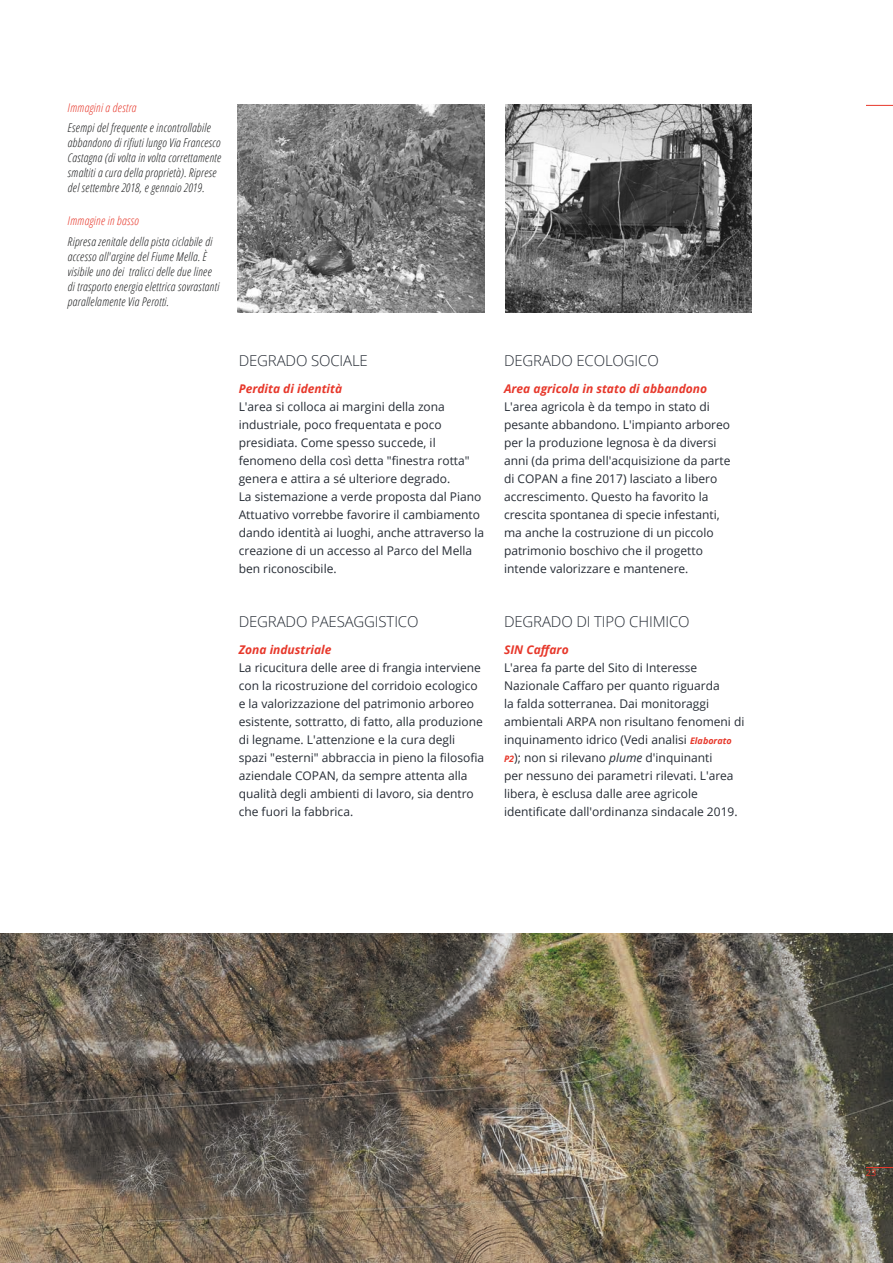
<style>
.page{position:relative;width:893px;height:1263px;background:#fff}
.page>*{position:absolute;margin:0;border:0;box-sizing:border-box;transform-origin:0 0}
.t1{font:300 15px "Open Sans";letter-spacing:-.01em;color:#262c35}
.t2{font:12px/18px "Open Sans 2";color:#262c35}
.t3{font:italic 300 condensed 12px/15px "Open Sans";letter-spacing:.02em;color:#1d1e1f}
.t4{font:12px "Open Sans Bold Italic 2";color:#e7382b}
.t5{font:italic 300 condensed 12px "Open Sans";letter-spacing:.02em;color:#e7382b}
.t6{font:italic 700 12px "Open Sans";color:#e7382b}
.t7{font:9px "Open Sans";color:#e7382b}
.s1{font-family:"Open Sans Bold Italic 2";font-size:9px;color:#e7382b}
.s2{font-family:"Open Sans Italic 2"}
.s3{font-family:"Open Sans"}
</style>
<div class="page">
<img style="left:0;top:933px;width:893px;height:330px">
<img style="left:237px;top:104px;width:247px;height:208px">
<img style="left:506px;top:104px;width:246px;height:208px">
<svg style="left:866px;top:105px;width:27px;height:1px"></svg>
<svg style="left:866px;top:1167px;width:27px;height:1px"></svg>
<p class="t5" style="left:68px;top:99px;width:70px">Immagini a destra</p>
<p class="t3" style="left:68px;top:120px;width:155px">Esempi del frequente e incontrollabile abbandono di rifiuti lungo Via Francesco Castagna (di volta in volta correttamente smaltiti a cura della proprietà). Riprese del settembre 2018, e gennaio 2019.</p>
<p class="t5" style="left:68px;top:213px;width:73px">Immagine in basso</p>
<p class="t3" style="left:68px;top:233px;width:153px">Ripresa zenitale della pista ciclabile di accesso all'argine del Fiume Mella. È visibile uno dei tralicci delle due linee di trasporto energia elettrica sovrastanti parallelamente Via Perotti.</p>
<p class="t1" style="left:239px;top:350px;width:131px">DEGRADO SOCIALE</p>
<p class="t4" style="left:239px;top:380px;width:105px">Perdita di identità</p>
<p class="t2" style="left:239px;top:397px;width:247px">L'area si colloca ai margini della zona industriale, poco frequentata e poco presidiata. Come spesso succede, il fenomeno della così detta "finestra rotta" genera e attira a sé ulteriore degrado.<br>La sistemazione a verde proposta dal Piano Attuativo vorrebbe favorire il cambiamento dando identità ai luoghi, anche attraverso la creazione di un accesso al Parco del Mella ben riconoscibile.</p>
<p class="t1" style="left:504px;top:350px;width:156px">DEGRADO ECOLOGICO</p>
<p class="t4" style="left:504px;top:380px;width:205px">Area agricola in stato di abbandono</p>
<p class="t2" style="left:504px;top:397px;width:228px">L'area agricola è da tempo in stato di pesante abbandono. L'impianto arboreo per la produzione legnosa è da diversi anni (da prima dell'acquisizione da parte di COPAN a fine 2017) lasciato a libero accrescimento. Questo ha favorito la crescita spontanea di specie infestanti, ma anche la costruzione di un piccolo patrimonio boschivo che il progetto intende valorizzare e mantenere.</p>
<p class="t1" style="left:239px;top:611px;width:181px">DEGRADO PAESAGGISTICO</p>
<p class="t1" style="left:504px;top:611px;width:187px">DEGRADO DI TIPO CHIMICO</p>
<p class="t4" style="left:239px;top:641px;width:94px">Zona industriale</p>
<p class="t6" style="left:504px;top:641px;width:66px">SIN Caffaro</p>
<p class="t2" style="left:239px;top:658px;width:247px">La ricucitura delle aree di frangia interviene con la ricostruzione del corridoio ecologico e la valorizzazione del patrimonio arboreo esistente, sottratto, di fatto, alla produzione di legname. L'attenzione e la cura degli spazi "esterni" abbraccia in pieno la filosofia aziendale COPAN, da sempre attenta alla qualità degli ambienti di lavoro, sia dentro che fuori la fabbrica.</p>
<p class="t2" style="left:504px;top:658px;width:242px">L'area fa parte del Sito di Interesse Nazionale Caffaro per quanto riguarda<br>la falda sotterranea. Dai monitoraggi ambientali ARPA non risultano fenomeni di inquinamento idrico (Vedi analisi <span class="s1">Elaborato P2</span>); non si rilevano <span class="s2">plume</span> <span class="s3">d'inquinanti<br></span>per nessuno dei parametri rilevati. L'area libera, è esclusa dalle aree agricole identificate dall'ordinanza sindacale 2019.</p>
<p class="t7" style="left:866px;top:1167px;width:12px">23</p>
</div>
